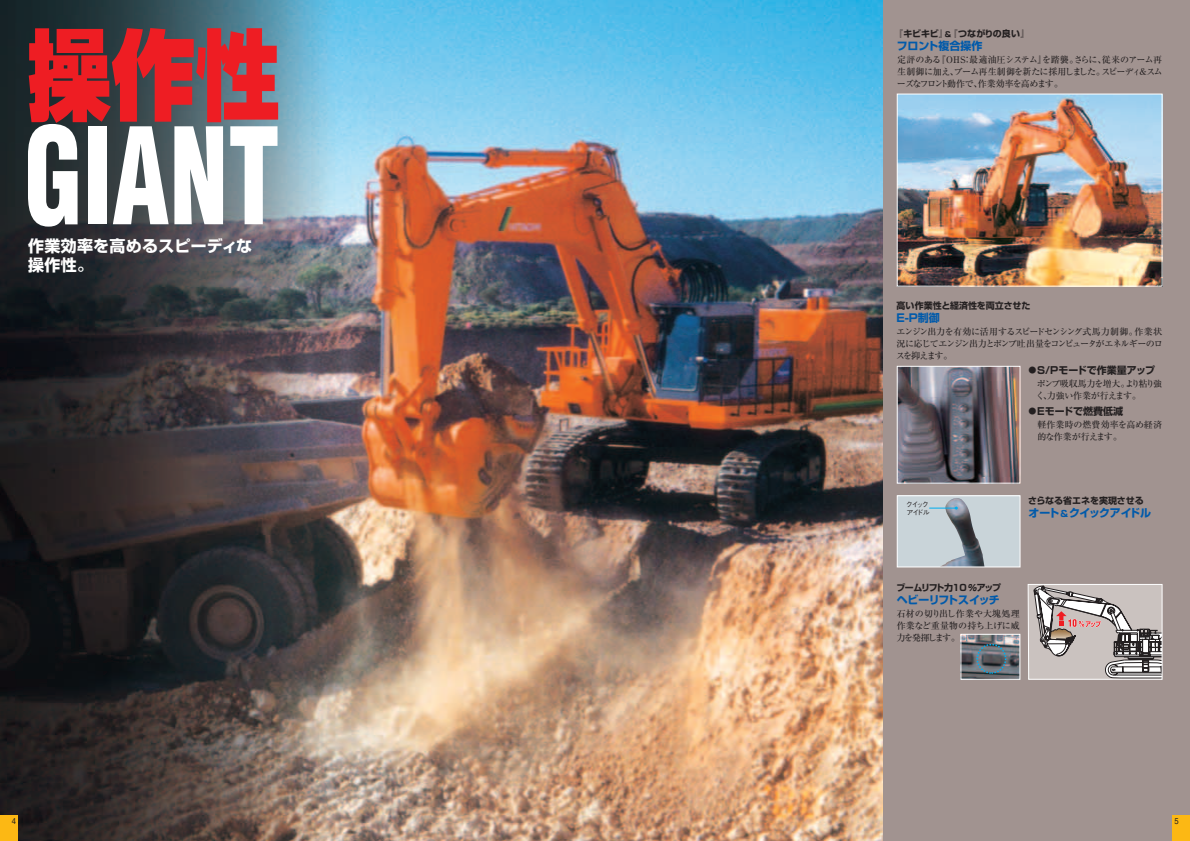
<style>
.page{position:relative;width:1190px;height:841px;background:#fff}
.page>*{position:absolute;margin:0;border:0;box-sizing:border-box;transform-origin:0 0}
.t1{font:900 98.4px "Shin Go";color:#ee1d23;scale:.86 1}
.t2{font:700 16px/18.6px "Shin Go";letter-spacing:.02em;color:#fff}
.t3{font:700 11px "Shin Go";letter-spacing:-.05em;color:#015aaa}
.t4{font:700 11px "Shin Go";letter-spacing:-.07em;color:#015aaa}
.t5{font:700 11px "Shin Go";color:#015aaa}
.t6{font:700 11px "Shin Go";letter-spacing:-.02em;color:#015aaa}
.t7{font:700 10px "Shin Go";color:#231f20}
.t8{font:500 9px/12px "Ryumin";letter-spacing:-.07em;color:#231f20;text-align:justify}
.t9{font:700 9px "Shin Go";letter-spacing:-.02em;color:#231f20}
.t10{font:500 9px/12px "Ryumin";letter-spacing:-.015em;color:#231f20}
.t11{font:700 9px "Shin Go";color:#231f20}
.t12{font:700 9px "Shin Go";letter-spacing:-.09em;color:#231f20}
.t13{font:8.5px "Helvetica";color:#231f20;scale:.9 1}
.t14{font:500 7px/8px "Gothic BBB";letter-spacing:-.22em;color:#231f20}
.s1{font-size:7.5px}
.s2{font-size:8px}
.s3{font-size:9px}
</style>
<div class="page">
<img style="left:0;top:0;width:884px;height:841px">
<div style="left:884px;top:0;width:306px;height:841px;background:#a19390"></div>
<img style="left:899px;top:96px;width:262px;height:189px">
<div style="left:897px;top:94px;width:266px;height:193px;border:1px solid #fff"></div>
<img style="left:962px;top:636px;width:56px;height:42px">
<div style="left:960px;top:634px;width:60px;height:46px;border:1px solid #fff"></div>
<div style="left:897px;top:496px;width:123px;height:71px;background:#c9d4d9"></div>
<img style="left:943px;top:498px;width:42px;height:67px">
<div style="left:897px;top:495px;width:124px;height:72px;border:1px solid #fff"></div>
<img style="left:899px;top:368px;width:120px;height:114px">
<div style="left:897px;top:366px;width:124px;height:118px;border:1px solid #fff"></div>
<svg style="left:1027px;top:584px;width:136px;height:96px;background:#b4acaa"></svg>
<svg style="left:28px;top:124px;width:50px;height:103px"></svg>
<div style="left:88px;top:126px;width:18px;height:98px;background:#fff"></div>
<svg style="left:113px;top:126px;width:110px;height:98px"></svg>
<svg style="left:230px;top:126px;width:48px;height:98px"></svg>
<svg style="left:929px;top:507px;width:29px;height:3px"></svg>
<div style="left:977px;top:644px;width:29px;height:30px;border:2px dashed #00aeef;border-radius:50%"></div>
<div style="left:0;top:815px;width:17px;height:26px;background:#fcb814"></div>
<div style="left:1173px;top:815px;width:17px;height:26px;background:#fcb814"></div>
<h1 class="t1" style="left:27px;top:38px;width:296px">操作性</h1>
<p class="t9" style="left:895px;top:30px;width:136px">『キビキビ』<span class="s1">＆</span>『つながりの良い』</p>
<p class="t5" style="left:897px;top:42px;width:87px">フロント複合操作</p>
<p class="t8" style="left:897px;top:55px;width:268px">定評のある『OHS：最適油圧システム』を踏襲。さらに、従来のアーム再生制御に加え、ブーム再生制御を新たに採用しました。スピーディ＆スムーズなフロント動作で、作業効率を高めます。</p>
<h2 class="t2" style="left:28px;top:239px;width:225px">作業効率を高めるスピーディな操作性。</h2>
<p class="t11" style="left:897px;top:302px;width:136px">高い作業性と経済性を両立させた</p>
<p class="t6" style="left:897px;top:314px;width:45px">E-P制御</p>
<p class="t8" style="left:896px;top:327px;width:268px">エンジン出力を有効に活用するスピードセンシング式馬力制御。作業状況に応じてエンジン出力とポンプ吐出量をコンピュータがエネルギーのロスを抑えます。</p>
<p class="t14" style="left:906px;top:501px;width:25px">クイックアイドル</p>
<p class="t7" style="left:1028px;top:366px;width:128px"><span class="s2">●</span>S/Pモードで作業量アップ</p>
<p class="t8" style="left:1036px;top:379px;width:128px">ポンプ吸収馬力を増大。より粘り強く、力強い作業が行えます。</p>
<p class="t7" style="left:1028px;top:407px;width:96px"><span class="s2">●</span>Eモードで燃費低減</p>
<p class="t10" style="left:1037px;top:420px;width:126px">軽作業時の燃費効率を高め経済的な作業が行えます。</p>
<p class="t9" style="left:1028px;top:497px;width:117px">さらなる省エネを実現させる</p>
<p class="t3" style="left:1028px;top:509px;width:124px">オート<span class="s3">&amp;</span>クイックアイドル</p>
<p class="t12" style="left:896px;top:585px;width:106px">ブームリフト力10 ％アップ</p>
<p class="t4" style="left:897px;top:596px;width:104px">ヘビーリフトスイッチ</p>
<p class="t8" style="left:897px;top:609px;width:125px">石材の切り出し作業や大塊処理作業など重量物の持ち上げに威力を発揮します。</p>
<p class="t13" style="left:12px;top:818px;width:6px">4</p>
<p class="t13" style="left:1174px;top:818px;width:6px">5</p>
</div>
